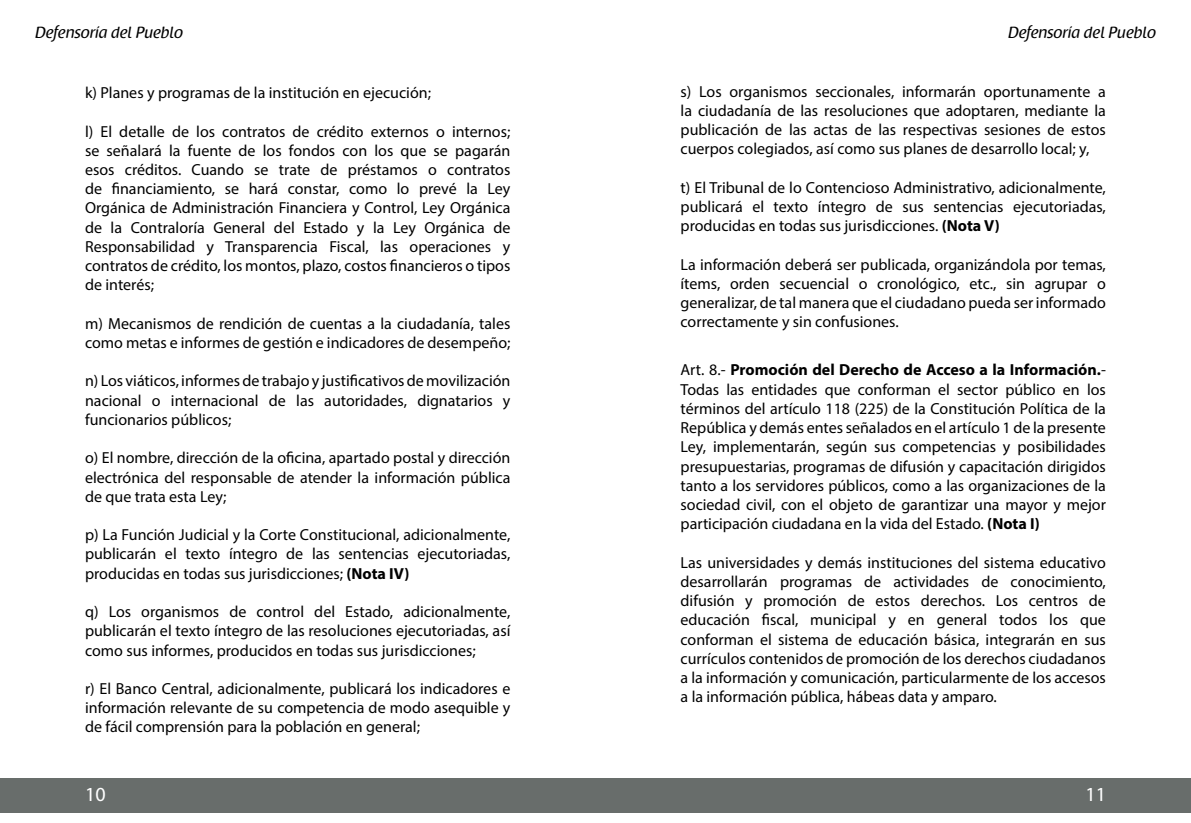
<style>
.page{position:relative;width:1191px;height:823px;background:#fff}
.page>*{position:absolute;margin:0;border:0;box-sizing:border-box;transform-origin:0 0}
.t1{font:20px "Myriad Pro";color:#fff}
.t2{font:16px/19.2px "Myriad Pro";color:#000;text-align:justify}
.t3{font:16px "Raspoutine Classic";color:#000}
.s1{font-weight:700}
</style>
<div class="page">
<div style="left:0;top:778px;width:1191px;height:34px;background:#686d6b"></div>
<p class="t3" style="left:35px;top:24px;width:149px">Defensoría del Pueblo</p>
<p class="t3" style="left:1008px;top:24px;width:149px">Defensoría del Pueblo</p>
<p class="t2" style="left:85px;top:83px;width:347px">k) Planes y programas de la institución en ejecución;</p>
<p class="t2" style="left:85px;top:121px;width:427px">l) El detalle de los contratos de crédito externos o internos; se señalará la fuente de los fondos con los que se pagarán esos créditos. Cuando se trate de préstamos o contratos de financiamiento, se hará constar, como lo prevé la Ley Orgánica de Administración Financiera y Control, Ley Orgánica de la Contraloría General del Estado y la Ley Orgánica de Responsabilidad y Transparencia Fiscal, las operaciones y contratos de crédito, los montos, plazo, costos financieros o tipos de interés;</p>
<p class="t2" style="left:85px;top:313px;width:427px">m) Mecanismos de rendición de cuentas a la ciudadanía, tales como metas e informes de gestión e indicadores de desempeño;</p>
<p class="t2" style="left:85px;top:371px;width:427px">n) Los viáticos, informes de trabajo y justificativos de movilización nacional o internacional de las autoridades, dignatarios y funcionarios públicos;</p>
<p class="t2" style="left:85px;top:448px;width:427px">o) El nombre, dirección de la oficina, apartado postal y dirección electrónica del responsable de atender la información pública de que trata esta Ley;</p>
<p class="t2" style="left:85px;top:524px;width:427px">p) La Función Judicial y la Corte Constitucional, adicionalmente, publicarán el texto íntegro de las sentencias ejecutoriadas, producidas en todas sus jurisdicciones; <span class="s1">(Nota IV)</span></p>
<p class="t2" style="left:85px;top:601px;width:427px">q) Los organismos de control del Estado, adicionalmente, publicarán el texto íntegro de las resoluciones ejecutoriadas, así como sus informes, producidos en todas sus jurisdicciones;</p>
<p class="t2" style="left:85px;top:678px;width:427px">r) El Banco Central, adicionalmente, publicará los indicadores e información relevante de su competencia de modo asequible y de fácil comprensión para la población en general;</p>
<p class="t2" style="left:680px;top:81px;width:427px">s) Los organismos seccionales, informarán oportunamente a la ciudadanía de las resoluciones que adoptaren, mediante la publicación de las actas de las respectivas sesiones de estos cuerpos colegiados, así como sus planes de desarrollo local; y,</p>
<p class="t2" style="left:680px;top:177px;width:427px">t) El Tribunal de lo Contencioso Administrativo, adicionalmente, publicará el texto íntegro de sus sentencias ejecutoriadas, producidas en todas sus jurisdicciones. <span class="s1">(Nota V)</span></p>
<p class="t2" style="left:680px;top:254px;width:427px">La información deberá ser publicada, organizándola por temas, ítems, orden secuencial o cronológico, etc., sin agrupar o generalizar, de tal manera que el ciudadano pueda ser informado correctamente y sin confusiones.</p>
<p class="t2" style="left:680px;top:360px;width:427px">Art. 8.- <span class="s1">Promoción del Derecho de Acceso a la Información.</span>- Todas las entidades que conforman el sector público en los términos del artículo 118 (225) de la Constitución Política de la República y demás entes señalados en el artículo 1 de la presente Ley, implementarán, según sus competencias y posibilidades presupuestarias, programas de difusión y capacitación dirigidos tanto a los servidores públicos, como a las organizaciones de la sociedad civil, con el objeto de garantizar una mayor y mejor participación ciudadana en la vida del Estado. <span class="s1">(Nota I)</span></p>
<p class="t2" style="left:680px;top:552px;width:427px">Las universidades y demás instituciones del sistema educativo desarrollarán programas de actividades de conocimiento, difusión y promoción de estos derechos. Los centros de educación fiscal, municipal y en general todos los que conforman el sistema de educación básica, integrarán en sus currículos contenidos de promoción de los derechos ciudadanos a la información y comunicación, particularmente de los accesos a la información pública, hábeas data y amparo.</p>
<p class="t1" style="left:85px;top:781px;width:22px">10</p>
<p class="t1" style="left:1085px;top:781px;width:22px">11</p>
</div>
